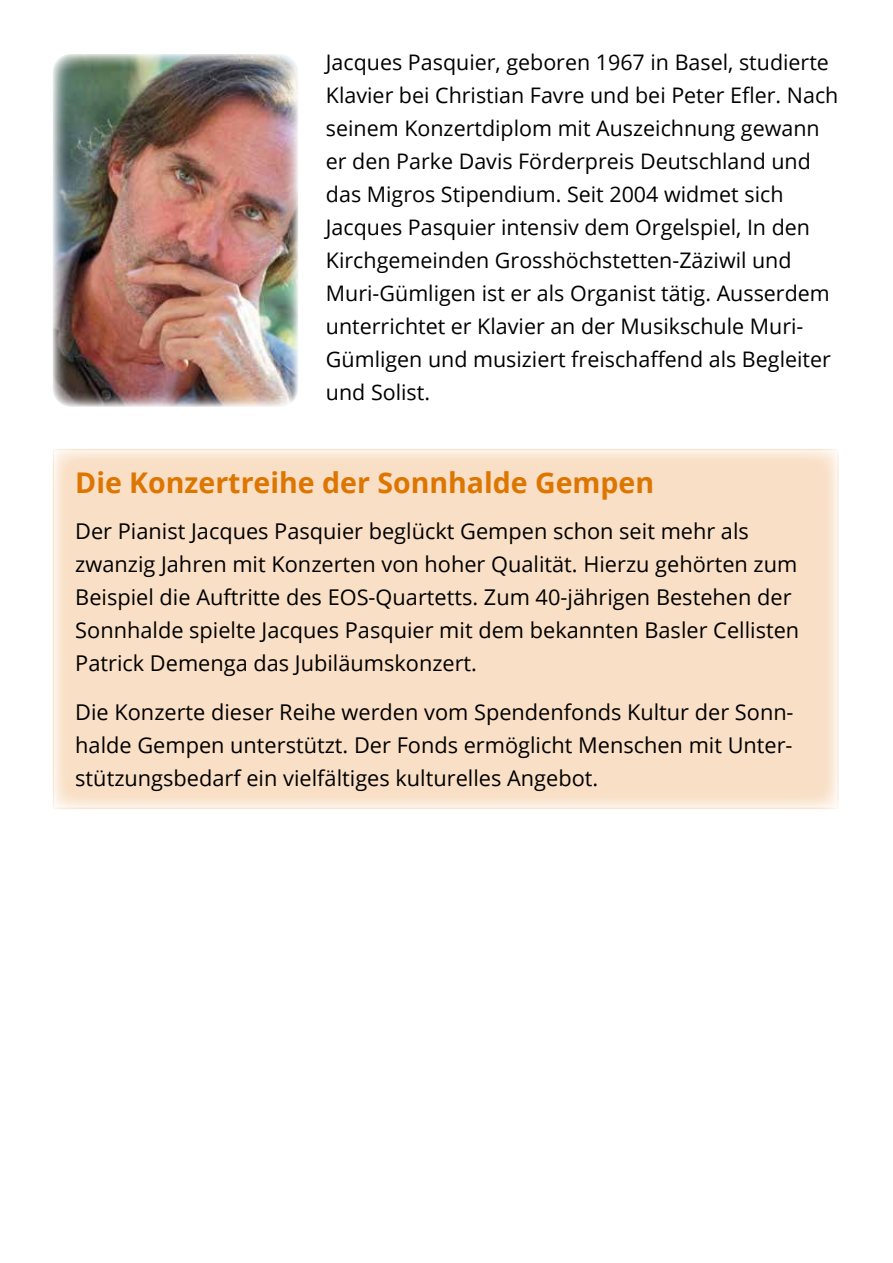
<style>
.page{position:relative;width:893px;height:1263px;background:#fff}
.page>*{position:absolute;margin:0;border:0;box-sizing:border-box;transform-origin:0 0}
.t1{font:700 28.5px "Open Sans";color:#dd7500}
.t2{font:21.75px/33px "Open Sans";color:#000}
.t3{font:21.45px/33px "Open Sans";color:#000}
</style>
<div class="page">
<div style="left:53px;top:449px;width:785px;height:359px;background:#f9dfc5"></div>
<img style="left:53px;top:54px;width:245px;height:353px">
<p class="t3" style="left:326px;top:46px;width:514px">Jacques Pasquier, geboren 1967 in Basel, studierte Klavier bei Christian Favre und bei Peter Efler. Nach seinem Konzertdiplom mit Auszeichnung gewann er den Parke Davis Förderpreis Deutschland und das Migros Stipendium. Seit 2004 widmet sich Jacques Pasquier intensiv dem Orgelspiel, In den Kirchgemeinden Grosshöchstetten-Zäziwil und Muri-Gümligen ist er als Organist tätig. Ausserdem unterrichtet er Klavier an der Musikschule Muri-Gümligen und musiziert freischaffend als Begleiter und Solist.</p>
<h1 class="t1" style="left:75px;top:463px;width:580px">Die Konzertreihe der Sonnhalde Gempen</h1>
<p class="t2" style="left:75px;top:514px;width:725px">Der Pianist Jacques Pasquier beglückt Gempen schon seit mehr als zwanzig Jahren mit Konzerten von hoher Qualität. Hierzu gehörten zum Beispiel die Auftritte des EOS-Quartetts. Zum 40-jährigen Bestehen der Sonnhalde spielte Jacques Pasquier mit dem bekannten Basler Cellisten Patrick Demenga das Jubiläumskonzert.</p>
<p class="t2" style="left:75px;top:695px;width:720px;text-align:justify">Die Konzerte dieser Reihe werden vom Spendenfonds Kultur der Sonn&shy;halde Gempen unterstützt. Der Fonds ermöglicht Menschen mit Unter&shy;stützungsbedarf ein vielfältiges kulturelles Angebot.</p>
</div>
